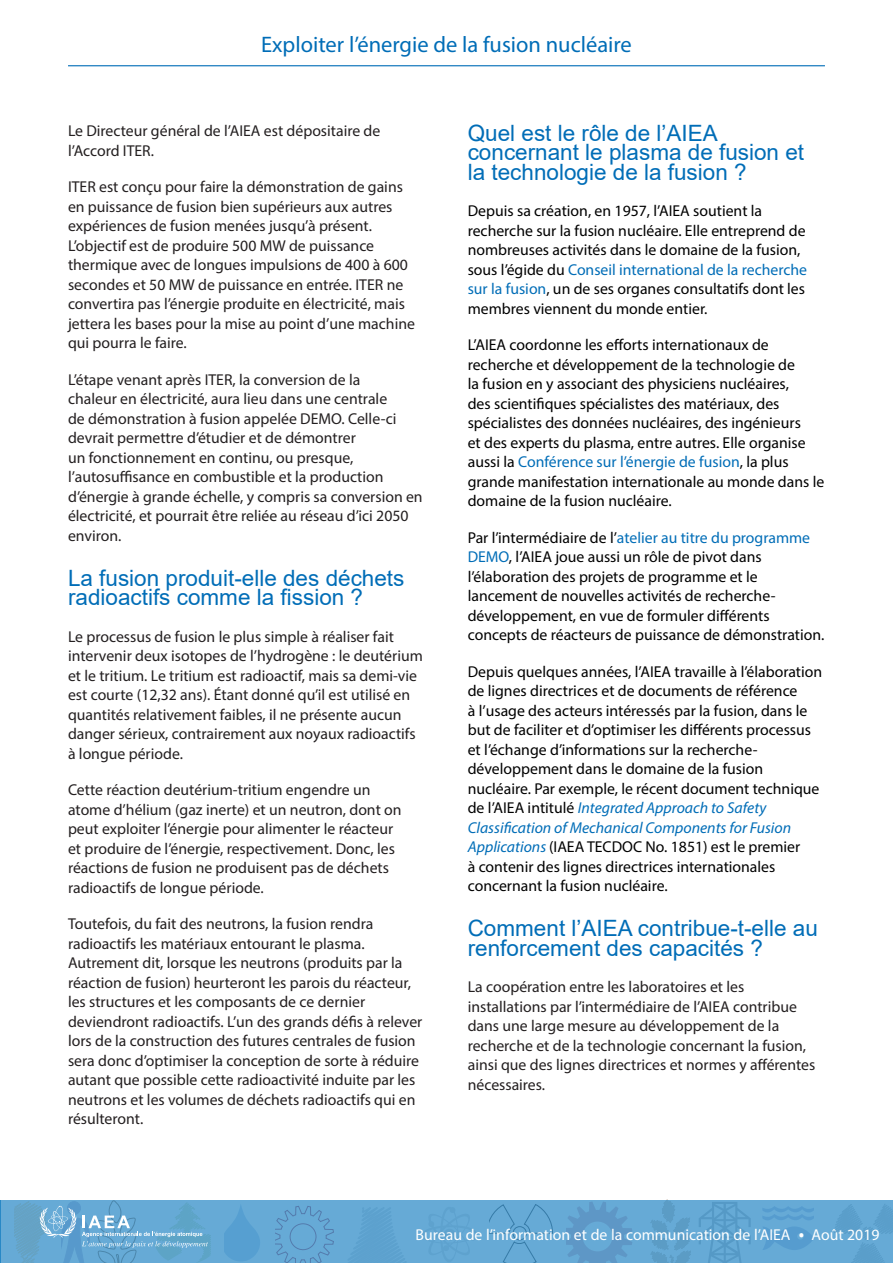
<style>
.page{position:relative;width:893px;height:1263px;background:#fff}
.page>*{position:absolute;margin:0;border:0;box-sizing:border-box;transform-origin:0 0}
.Subhead_01{font:22.5px/19.5px "Arial";color:#006db7}
.t1{font:22.5px "Myriad Pro";color:#006db7}
.Body_text{font:15.75px/19.5px "Myriad Pro";color:#231f20}
.Body_text-2{font:15.75px/19.5px "Myriad Pro";color:#000}
.t2{font:15.75px "Myriad Pro";color:#fff}
.s1{color:#006db7}
.s2{font-style:italic;color:#006db7}
.s3{font-family:"Source Sans Pro";font-size:18px}
</style>
<div class="page">
<svg style="left:1px;top:1200px;width:892px;height:63px;background:#62a6d2"></svg>
<svg style="left:14px;top:1200px;width:198px;height:63px;background:#6eacd3"></svg>
<hr style="left:0;top:1200px;width:1px;height:63px;background:#0072bc">
<hr style="left:68px;top:65px;width:757px;height:1px;background:#006db7">
<div style="left:221px;top:1203px;width:39px;height:58px;background:#66aad6"></div>
<p class="t1" style="left:261px;top:31px;width:372px">Exploiter l’énergie de la fusion nucléaire</p>
<p class="Body_text" style="left:68px;top:121px;width:314px">Le Directeur général de l’AIEA est dépositaire de l’Accord ITER.</p>
<p class="Body_text" style="left:68px;top:177px;width:348px">ITER est conçu pour faire la démonstration de gains en puissance de fusion bien supérieurs aux autres expériences de fusion menées jusqu’à présent.<br>L’objectif est de produire 500 MW de puissance thermique avec de longues impulsions de 400 à 600 secondes et 50 MW de puissance en entrée. ITER ne convertira pas l’énergie produite en électricité, mais jettera les bases pour la mise au point d’une machine qui pourra le faire.</p>
<p class="Body_text" style="left:68px;top:369px;width:356px">L’étape venant après ITER, la conversion de la<br>chaleur en électricité, aura lieu dans une centrale<br>de démonstration à fusion appelée DEMO. Celle‑ci devrait permettre d’étudier et de démontrer<br>un fonctionnement en continu, ou presque, l’autosuffisance en combustible et la production d’énergie à grande échelle, y compris sa conversion en électricité, et pourrait être reliée au réseau d’ici 2050 environ.</p>
<p class="Subhead_01" style="left:68px;top:568px;width:338px">La fusion produit-elle des déchets radioactifs comme la fission ?</p>
<p class="Body_text" style="left:68px;top:626px;width:356px">Le processus de fusion le plus simple à réaliser fait intervenir deux isotopes de l’hydrogène : le deutérium et le tritium. Le tritium est radioactif, mais sa demi-vie est courte (12,32 ans). Étant donné qu’il est utilisé en quantités relativement faibles, il ne présente aucun danger sérieux, contrairement aux noyaux radioactifs à longue période.</p>
<p class="Body_text" style="left:68px;top:780px;width:335px">Cette réaction deutérium-tritium engendre un atome d’hélium (gaz inerte) et un neutron, dont on peut exploiter l’énergie pour alimenter le réacteur et produire de l’énergie, respectivement. Donc, les réactions de fusion ne produisent pas de déchets radioactifs de longue période.</p>
<p class="Body_text" style="left:68px;top:914px;width:356px">Toutefois, du fait des neutrons, la fusion rendra radioactifs les matériaux entourant le plasma.<br>Autrement dit, lorsque les neutrons (produits par la réaction de fusion) heurteront les parois du réacteur, les structures et les composants de ce dernier deviendront radioactifs. L’un des grands défis à relever lors de la construction des futures centrales de fusion sera donc d’optimiser la conception de sorte à réduire autant que possible cette radioactivité induite par les neutrons et les volumes de déchets radioactifs qui en résulteront.</p>
<p class="Subhead_01" style="left:468px;top:123px;width:338px">Quel est le rôle de l’AIEA concernant le plasma de fusion et la technologie de la fusion ?</p>
<p class="Body_text-2" style="left:468px;top:201px;width:341px">Depuis sa création, en 1957, l’AIEA soutient la recherche sur la fusion nucléaire. Elle entreprend de nombreuses activités dans le domaine de la fusion, sous l’égide du <span class="s1">Conseil international de la recherche sur la fusion</span>, un de ses organes consultatifs dont les membres viennent du monde entier.</p>
<p class="Body_text-2" style="left:468px;top:335px;width:358px">L’AIEA coordonne les efforts internationaux de recherche et développement de la technologie de<br>la fusion en y associant des physiciens nucléaires,<br>des scientifiques spécialistes des matériaux, des spécialistes des données nucléaires, des ingénieurs<br>et des experts du plasma, entre autres. Elle organise aussi la <span class="s1">Conférence sur l’énergie de fusion</span>, la plus grande manifestation internationale au monde dans le domaine de la fusion nucléaire.</p>
<p class="Body_text-2" style="left:468px;top:527px;width:358px">Par l’intermédiaire de l’<span class="s1">atelier au titre du programme DEMO</span>, l’AIEA joue aussi un rôle de pivot dans l’élaboration des projets de programme et le lancement de nouvelles activités de recherche&shy;développement, en vue de formuler différents concepts de réacteurs de puissance de démonstration.</p>
<p class="Body_text-2" style="left:468px;top:661px;width:356px">Depuis quelques années, l’AIEA travaille à l’élaboration de lignes directrices et de documents de référence<br>à l’usage des acteurs intéressés par la fusion, dans le but de faciliter et d’optimiser les différents processus et l’échange d’informations sur la recherche&shy;développement dans le domaine de la fusion nucléaire. Par exemple, le récent document technique de l’AIEA intitulé <span class="s2">Integrated Approach to Safety Classification of Mechanical Components for Fusion Applications</span> (IAEA TECDOC No. 1851) est le premier<br>à contenir des lignes directrices internationales concernant la fusion nucléaire.</p>
<p class="Subhead_01" style="left:468px;top:918px;width:352px">Comment l’AIEA contribue-t-elle au renforcement des capacités ?</p>
<p class="Body_text" style="left:468px;top:977px;width:349px">La coopération entre les laboratoires et les installations par l’intermédiaire de l’AIEA contribue dans une large mesure au développement de la recherche et de la technologie concernant la fusion, ainsi que des lignes directrices et normes y afférentes nécessaires.</p>
<p class="t2" style="left:416px;top:1225px;width:465px">Bureau de l’information et de la communication de l’AIEA <span class="s3">•</span> Août 2019</p>
</div>
